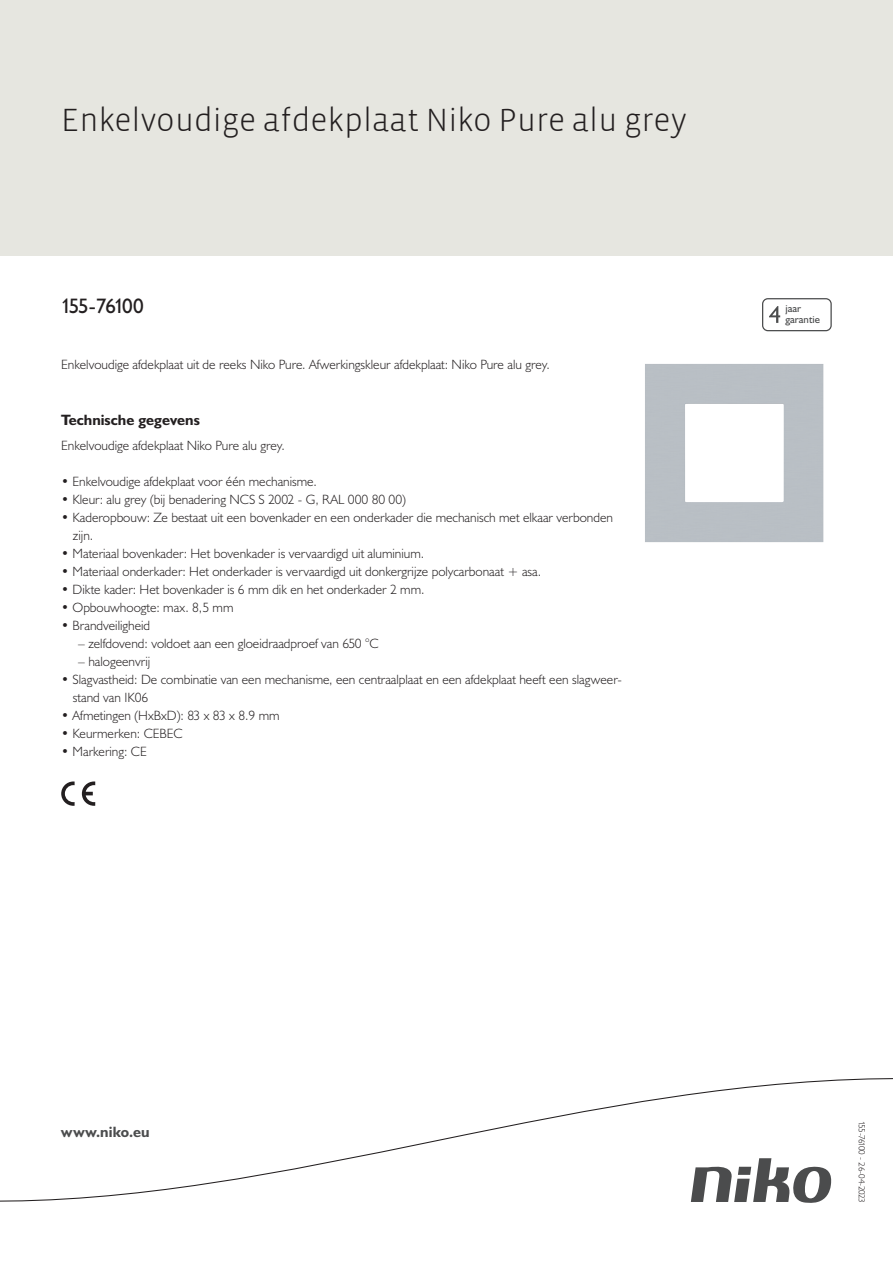
<style>
.page{position:relative;width:893px;height:1263px;background:#fff}
.page>*{position:absolute;margin:0;border:0;box-sizing:border-box;transform-origin:0 0}
.Title_datasheets{font:300 33px "Vista Sans";color:#231f20}
.Article_number{font:21px "Humanist 521 BT";letter-spacing:-.08em;color:#231f20}
.Titles_parts{font:700 15px "Humanist 521 BT";color:#231f20}
.titel_afbeelding{font:700 15px "Humanist 521 BT";letter-spacing:.005em;color:#4b4c4d}
.USP_Bullets{font:300 13.5px/18px "Humanist 521 BT";color:#231f20}
.Platte_tekst_CAB{font:300 13.5px "Humanist 521 BT";color:#231f20}
.USP_Bullets_level_2{font:300 13.5px "Humanist 521 BT";color:#231f20}
.t1{font:10.8px/10.8px "Humanist 521 BT";color:#4b4c4d}
.Revision{font:300 9px "Humanist 521 BT";letter-spacing:-.05em;color:#231f20}
</style>
<div class="page">
<div style="left:0;top:0;width:893px;height:255px;background:#e6e6e0"></div>
<svg style="left:82px;top:781px;width:13px;height:25px"></svg>
<svg style="left:61px;top:781px;width:14px;height:25px"></svg>
<svg style="left:762px;top:298px;width:70px;height:33px"></svg>
<svg style="left:0;top:1078px;width:893px;height:125px"></svg>
<img style="left:645px;top:364px;width:179px;height:178px">
<p class="Title_datasheets" style="left:61px;top:100px;width:627px">Enkelvoudige afdekplaat Niko Pure alu grey</p>
<p class="Article_number" style="left:61px;top:293px;width:84px">155-76100</p>
<p class="t1" style="left:785px;top:303px;width:36px">jaar garantie</p>
<p class="Platte_tekst_CAB" style="left:61px;top:356px;width:490px">Enkelvoudige afdekplaat uit de reeks Niko Pure. Afwerkingskleur afdekplaat: Niko Pure alu grey.</p>
<p class="Titles_parts" style="left:61px;top:411px;width:140px">Technische gegevens</p>
<p class="Platte_tekst_CAB" style="left:61px;top:437px;width:225px">Enkelvoudige afdekplaat Niko Pure alu grey.</p>
<p class="USP_Bullets" style="left:61px;top:472px;width:257px">• Enkelvoudige afdekplaat voor één mechanisme.</p>
<p class="USP_Bullets" style="left:61px;top:490px;width:346px">• Kleur: alu grey (bij benadering NCS S 2002 - G, RAL 000 80 00)</p>
<p class="USP_Bullets" style="left:73px;top:508px;width:542px;text-indent:-12px">• Kaderopbouw: Ze bestaat uit een bovenkader en een onderkader die mechanisch met elkaar verbonden zijn.</p>
<p class="USP_Bullets" style="left:61px;top:544px;width:365px">• Materiaal bovenkader: Het bovenkader is vervaardigd uit aluminium.</p>
<p class="USP_Bullets" style="left:61px;top:562px;width:482px">• Materiaal onderkader: Het onderkader is vervaardigd uit donkergrijze polycarbonaat + asa.</p>
<p class="USP_Bullets" style="left:61px;top:580px;width:365px">• Dikte kader: Het bovenkader is 6 mm dik en het onderkader 2 mm.</p>
<p class="USP_Bullets" style="left:61px;top:598px;width:174px">• Opbouwhoogte: max. 8,5 mm</p>
<p class="USP_Bullets" style="left:61px;top:616px;width:91px">• Brandveiligheid</p>
<p class="USP_Bullets_level_2" style="left:78px;top:635px;width:302px">– zelfdovend: voldoet aan een gloeidraadproef van 650 °C</p>
<p class="USP_Bullets_level_2" style="left:78px;top:653px;width:73px">– halogeenvrij</p>
<p class="USP_Bullets" style="left:73px;top:670px;width:550px;text-indent:-12px">• Slagvastheid: De combinatie van een mechanisme, een centraalplaat en een afdekplaat heeft een slagweer&shy;stand van IK06</p>
<p class="USP_Bullets" style="left:61px;top:706px;width:220px">• Afmetingen (HxBxD): 83 x 83 x 8.9 mm</p>
<p class="USP_Bullets" style="left:61px;top:724px;width:123px">• Keurmerken: CEBEC</p>
<p class="USP_Bullets" style="left:61px;top:742px;width:87px">• Markering: CE</p>
<p class="titel_afbeelding" style="left:61px;top:1122px;width:90px">www.niko.eu</p>
<p class="Revision" style="left:868px;top:1121px;width:83px;rotate:90deg">155-76100 - 26-04-2023</p>
</div>
